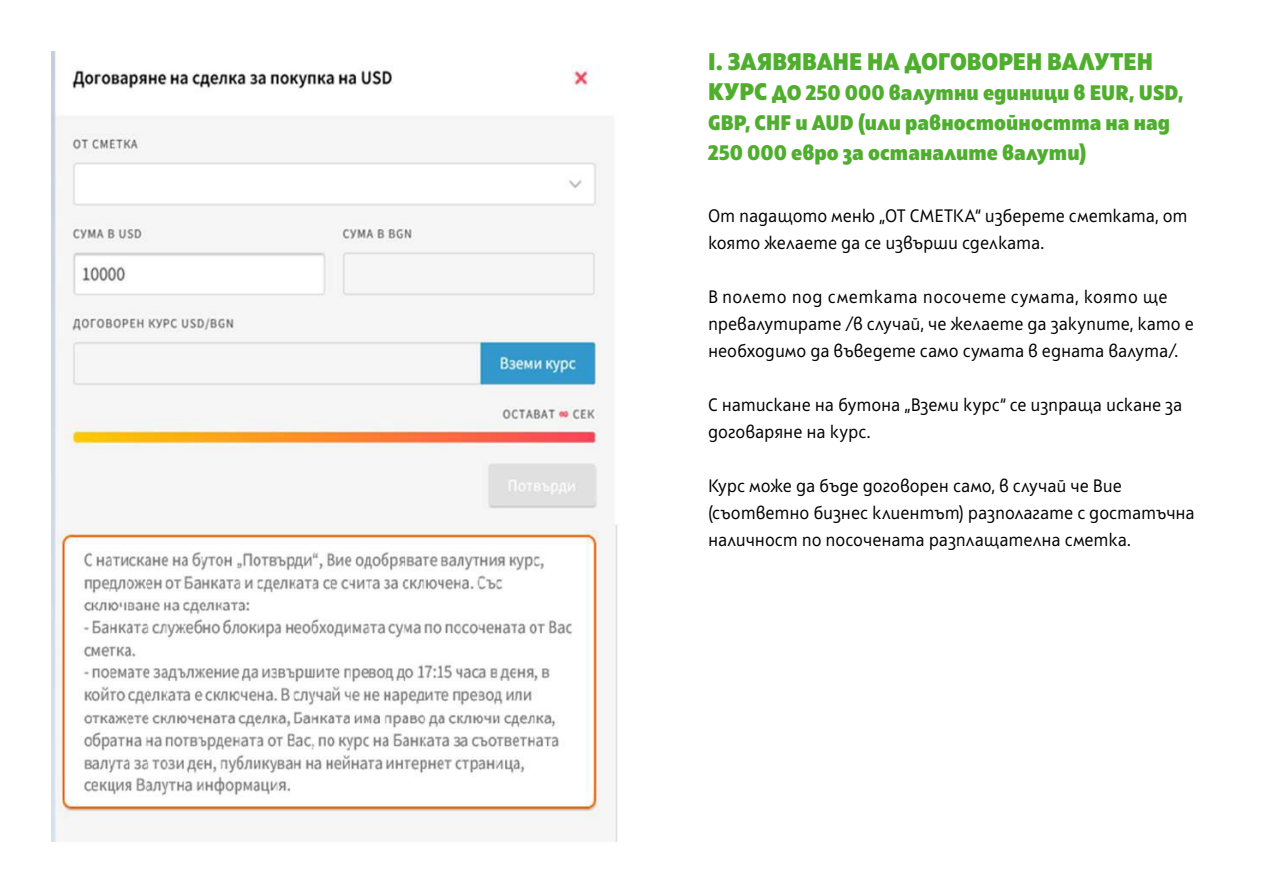
<style>
.page{position:relative;width:1263px;height:893px;background:#fff}
.page>*{position:absolute;margin:0;border:0;box-sizing:border-box;transform-origin:0 0}
.t1{font:800 24px "Squad";letter-spacing:-.005em;color:#50ae2f}
.t2{font:800 21px/30px "Squad";letter-spacing:.005em;color:#50ae2f}
.t3{font:18px/27px "Squad";letter-spacing:-.005em;color:#000}
.s1{font-size:24px}
</style>
<div class="page">
<img style="left:51px;top:51px;width:567px;height:791px">
<h1 class="t1" style="left:708px;top:45px;width:446px">I. ЗАЯВЯВАНЕ НА ДОГОВОРЕН ВАЛУТЕН</h1>
<p class="t2" style="left:708px;top:77px;width:477px"><span class="s1">КУРС</span> ДО 250 000 валутни единици в ЕUR, USD,<br>GBP, CHF и AUD (или равностойността на над<br>250 000 евро за останалите валути)</p>
<p class="t3" style="left:708px;top:202px;width:481px">От падащото меню „ОТ СМЕТКА“ изберете сметката, от която желаете да се извърши сделката.</p>
<p class="t3" style="left:708px;top:283px;width:487px">В полето под сметката посочете сумата, която ще превалутирате /в случай, че желаете да закупите, като е необходимо да въведете само сумата в едната валута/.</p>
<p class="t3" style="left:708px;top:391px;width:476px">С натискане на бутона „Вземи курс“ се изпраща искане за договаряне на курс.</p>
<p class="t3" style="left:708px;top:472px;width:488px">Курс може да бъде договорен само, в случай че Вие (съответно бизнес клиентът) разполагате с достатъчна наличност по посочената разплащателна сметка.</p>
</div>
